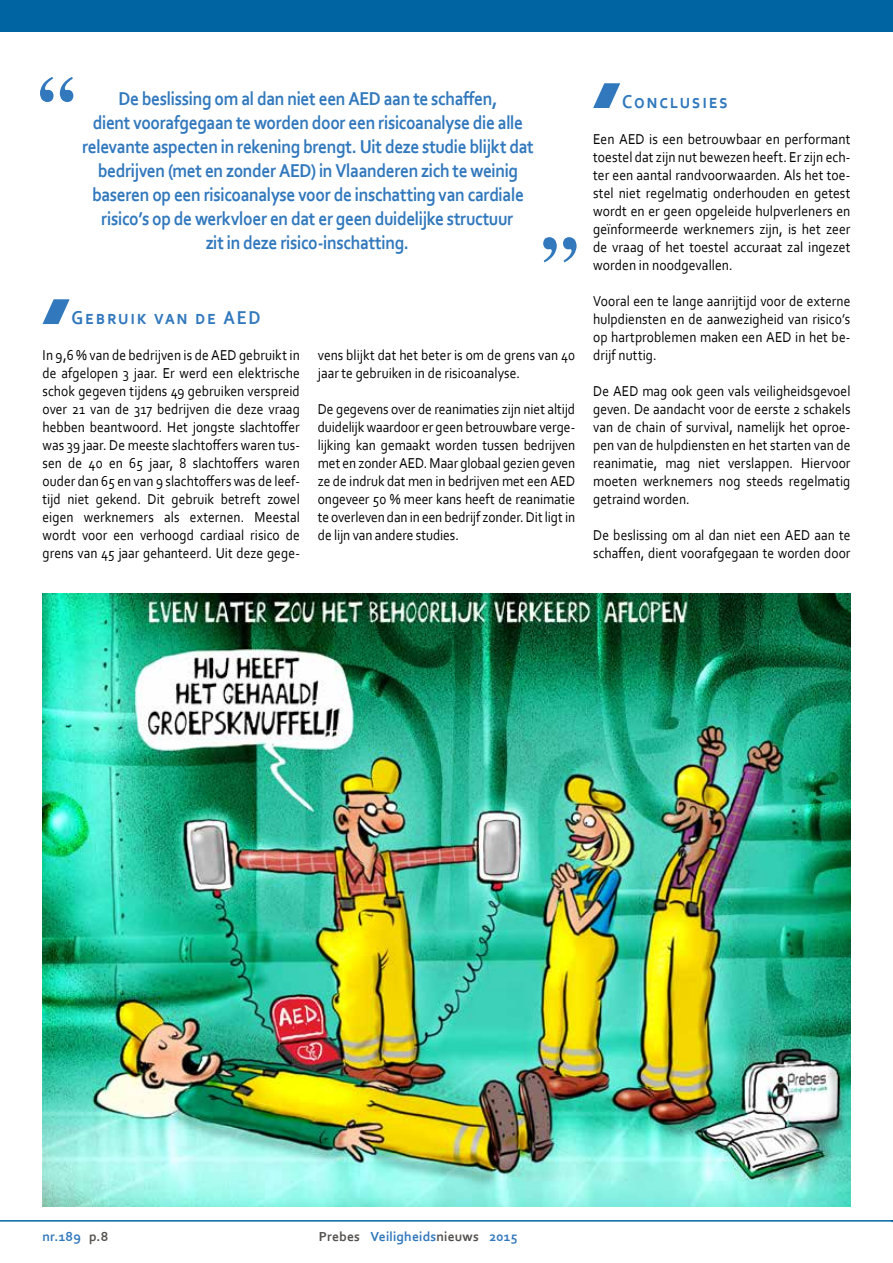
<style>
.page{position:relative;width:893px;height:1263px;background:#fff}
.page>*{position:absolute;margin:0;border:0;box-sizing:border-box;transform-origin:0 0}
.t1{font:700 19.5px/24px "Corbel";letter-spacing:-.02em;color:#3178bd;text-align:center;scale:.89 1}
.t2{font:700 19.5px "Corbel";letter-spacing:.1em;color:#3178bd;scale:.9 1}
.t3{font:700 19.5px "Corbel";letter-spacing:-.02em;color:#3178bd;scale:.9 1}
.t4{font:15px/18px "Corbel";color:#000;text-align:justify;scale:.9 1}
.t5{font:15px/18px "Corbel";color:#000;text-align:justify;scale:.91 1}
.t6{font:700 13.65px "Corbel";letter-spacing:.01em;color:#3178bd}
.s1{color:#fff}
.s2{color:#53504e}
</style>
<div class="page">
<svg style="left:43px;top:299px;width:27px;height:25px"></svg>
<svg style="left:593px;top:83px;width:27px;height:25px"></svg>
<svg style="left:40px;top:77px;width:33px;height:25px"></svg>
<svg style="left:543px;top:237px;width:34px;height:25px"></svg>
<img style="left:43px;top:593px;width:807px;height:613px">
<hr style="left:0;top:1220px;width:893px;height:1px;background:#0064a3">
<div style="left:0;top:0;width:893px;height:32px;background:#0064a3"></div>
<p class="t1" style="left:82px;top:86px;width:509px">De beslissing om al dan niet een AED aan te schaffen,<br>dient voorafgegaan te worden door een risicoanalyse die alle relevante aspecten in rekening brengt. Uit deze studie blijkt dat bedrijven (met en zonder AED) in Vlaanderen zich te weinig baseren op een risicoanalyse voor de inschatting van cardiale risico’s op de werkvloer en dat er geen duidelijke structuur<br>zit in deze risico-inschatting.</p>
<h1 class="t2" style="left:72px;top:305px;width:212px">Gebruik van de AED</h1>
<p class="t4" style="left:43px;top:346px;width:287px">In 9,6 % van de bedrijven is de AED gebruikt in de afgelopen 3 jaar. Er werd een elektrische schok gegeven tijdens 49 gebruiken verspreid over 21 van de 317 bedrijven die deze vraag hebben beantwoord. Het jongste slachtoffer was 39 jaar. De meeste slachtoffers waren tus&shy;sen de 40 en 65 jaar, 8 slachtoffers waren ouder dan 65 en van 9 slachtoffers was de leef&shy;tijd niet gekend. Dit gebruik betreft zowel eigen werknemers als externen. Meestal wordt voor een verhoogd cardiaal risico de grens van 45 jaar gehanteerd. Uit deze gege-</p>
<p class="t4" style="left:318px;top:346px;width:287px">vens blijkt dat het beter is om de grens van 40 jaar te gebruiken in de risicoanalyse.</p>
<p class="t4" style="left:318px;top:400px;width:287px">De gegevens over de reanimaties zijn niet altijd duidelijk waardoor er geen betrouwbare verge&shy;lijking kan gemaakt worden tussen bedrijven met en zonder AED. Maar globaal gezien geven ze de indruk dat men in bedrijven met een AED ongeveer 50 % meer kans heeft de reanimatie te overleven dan in een bedrijf zonder. Dit ligt in de lijn van andere studies.</p>
<h1 class="t3" style="left:622px;top:89px;width:119px">Conclusies</h1>
<p class="t5" style="left:593px;top:130px;width:284px">Een AED is een betrouwbaar en performant toestel dat zijn nut bewezen heeft. Er zijn ech&shy;ter een aantal randvoorwaarden. Als het toe&shy;stel niet regelmatig onderhouden en getest wordt en er geen opgeleide hulpverleners en geïnformeerde werknemers zijn, is het zeer de vraag of het toestel accuraat zal ingezet worden in noodgevallen.</p>
<p class="t4" style="left:593px;top:292px;width:287px">Vooral een te lange aanrijtijd voor de externe hulpdiensten en de aanwezigheid van risico’s op hartproblemen maken een AED in het be&shy;drijf nuttig.</p>
<p class="t4" style="left:593px;top:382px;width:287px">De AED mag ook geen vals veiligheidsgevoel geven. De aandacht voor de eerste 2 schakels van de chain of survival, namelijk het oproe&shy;pen van de hulpdiensten en het starten van de reanimatie, mag niet verslappen. Hiervoor moeten werknemers nog steeds regelmatig getraind worden.</p>
<p class="t4" style="left:593px;top:526px;width:287px">De beslissing om al dan niet een AED aan te schaffen, dient voorafgegaan te worden door</p>
<p class="t6" style="left:43px;top:1227px;width:67px">nr.189<span class="s1">/</span> <span class="s2">p.8</span></p>
<p class="t6" style="left:319px;top:1227px;width:200px"><span class="s2">Prebes</span> <span class="s1">/</span> Veiligheids<span class="s2">nieuws</span> <span class="s1">/</span> 2015</p>
</div>
